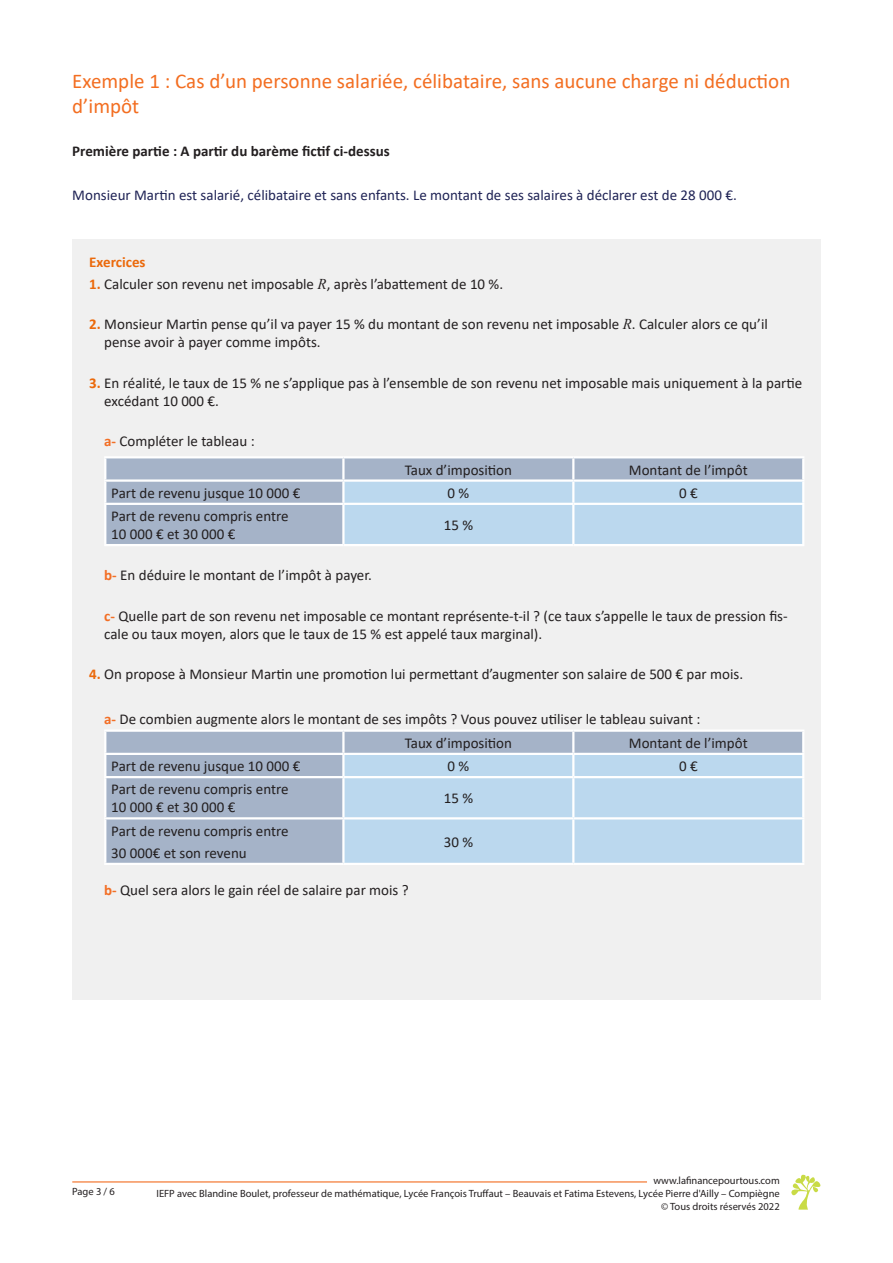
<style>
.page{position:relative;width:893px;height:1263px;background:#fff}
.page>*{position:absolute;margin:0;border:0;box-sizing:border-box;transform-origin:0 0}
.t1{font:21px/25.2px "Calibri";color:#f36e21}
.t2{font:15px/18px "Calibri";color:#231f20}
.t3{font:15px "Calibri";color:#1f2355}
.t4{font:700 15px "Calibri";color:#231f20}
.t5{font:700 15px "Calibri";color:#eb690b}
.t6{font:10.5px/12.6px "Myriad Pro";color:#231f20;text-align:right}
.s1{font-weight:700;color:#eb690b}
.s2{font-family:"Times New Roman";font-style:italic}
.s3{font-weight:700;color:#f36e24}
</style>
<div class="page">
<hr style="left:72px;top:1181px;width:575px;height:1px;background:#f36e21">
<svg style="left:791px;top:1174px;width:30px;height:35px"></svg>
<div style="left:72px;top:239px;width:749px;height:760px;background:#f0f0f0"></div>
<div style="left:106px;top:458px;width:696px;height:86px;background:#a5b3c8"></div>
<div style="left:345px;top:482px;width:457px;height:62px;background:#bbd8ee"></div>
<hr style="left:104px;top:458px;width:2px;height:21px;background:#fff">
<hr style="left:104px;top:482px;width:2px;height:21px;background:#fff">
<hr style="left:104px;top:505px;width:2px;height:39px;background:#fff">
<hr style="left:104px;top:456px;width:239px;height:2px;background:#fff">
<hr style="left:343px;top:456px;width:230px;height:2px;background:#fff">
<hr style="left:573px;top:456px;width:231px;height:2px;background:#fff">
<hr style="left:342px;top:458px;width:3px;height:21px;background:#fff">
<hr style="left:572px;top:458px;width:2px;height:21px;background:#fff">
<hr style="left:802px;top:458px;width:2px;height:21px;background:#fff">
<hr style="left:104px;top:479px;width:239px;height:3px;background:#fff">
<hr style="left:104px;top:503px;width:239px;height:2px;background:#fff">
<hr style="left:104px;top:544px;width:239px;height:2px;background:#fff">
<hr style="left:342px;top:482px;width:3px;height:21px;background:#fff">
<hr style="left:342px;top:505px;width:3px;height:39px;background:#fff">
<hr style="left:343px;top:479px;width:230px;height:3px;background:#fff">
<hr style="left:573px;top:479px;width:231px;height:3px;background:#fff">
<hr style="left:572px;top:482px;width:2px;height:21px;background:#fff">
<hr style="left:802px;top:482px;width:2px;height:21px;background:#fff">
<hr style="left:572px;top:505px;width:2px;height:39px;background:#fff">
<hr style="left:802px;top:505px;width:2px;height:39px;background:#fff">
<hr style="left:343px;top:503px;width:230px;height:2px;background:#fff">
<hr style="left:573px;top:503px;width:231px;height:2px;background:#fff">
<hr style="left:343px;top:544px;width:230px;height:2px;background:#fff">
<hr style="left:573px;top:544px;width:231px;height:2px;background:#fff">
<div style="left:106px;top:732px;width:696px;height:131px;background:#a5b3c8"></div>
<div style="left:345px;top:755px;width:457px;height:108px;background:#bbd8ee"></div>
<hr style="left:104px;top:732px;width:2px;height:21px;background:#fff">
<hr style="left:104px;top:755px;width:2px;height:21px;background:#fff">
<hr style="left:104px;top:778px;width:2px;height:39px;background:#fff">
<hr style="left:104px;top:819px;width:2px;height:44px;background:#fff">
<hr style="left:104px;top:729px;width:239px;height:3px;background:#fff">
<hr style="left:343px;top:729px;width:230px;height:3px;background:#fff">
<hr style="left:573px;top:729px;width:231px;height:3px;background:#fff">
<hr style="left:342px;top:732px;width:3px;height:21px;background:#fff">
<hr style="left:572px;top:732px;width:2px;height:21px;background:#fff">
<hr style="left:802px;top:732px;width:2px;height:21px;background:#fff">
<hr style="left:104px;top:753px;width:239px;height:2px;background:#fff">
<hr style="left:104px;top:776px;width:239px;height:2px;background:#fff">
<hr style="left:104px;top:817px;width:239px;height:2px;background:#fff">
<hr style="left:104px;top:863px;width:239px;height:2px;background:#fff">
<hr style="left:342px;top:755px;width:3px;height:21px;background:#fff">
<hr style="left:342px;top:778px;width:3px;height:39px;background:#fff">
<hr style="left:342px;top:819px;width:3px;height:44px;background:#fff">
<hr style="left:343px;top:753px;width:230px;height:2px;background:#fff">
<hr style="left:573px;top:753px;width:231px;height:2px;background:#fff">
<hr style="left:572px;top:755px;width:2px;height:21px;background:#fff">
<hr style="left:802px;top:755px;width:2px;height:21px;background:#fff">
<hr style="left:572px;top:778px;width:2px;height:39px;background:#fff">
<hr style="left:572px;top:819px;width:2px;height:44px;background:#fff">
<hr style="left:802px;top:778px;width:2px;height:39px;background:#fff">
<hr style="left:802px;top:819px;width:2px;height:44px;background:#fff">
<hr style="left:343px;top:776px;width:230px;height:2px;background:#fff">
<hr style="left:573px;top:776px;width:231px;height:2px;background:#fff">
<hr style="left:343px;top:817px;width:230px;height:2px;background:#fff">
<hr style="left:343px;top:863px;width:230px;height:2px;background:#fff">
<hr style="left:573px;top:817px;width:231px;height:2px;background:#fff">
<hr style="left:573px;top:863px;width:231px;height:2px;background:#fff">
<p class="t1" style="left:72px;top:68px;width:720px">Exemple 1 : Cas d’un personne salariée, célibataire, sans aucune charge ni déduction d’impôt</p>
<p class="t4" style="left:72px;top:141px;width:319px">Première partie : A partir du barème fictif ci-dessus</p>
<p class="t3" style="left:72px;top:184px;width:666px">Monsieur Martin est salarié, célibataire et sans enfants. Le montant de ses salaires à déclarer est de 28 000 €.</p>
<p class="t5" style="left:89px;top:251px;width:58px">Exercices</p>
<p class="t2" style="left:89px;top:275px;width:415px"><span class="s1">1.</span> Calculer son revenu net imposable <span class="s2">R</span>, après l’abattement de 10 %.</p>
<p class="t2" style="left:104px;top:315px;width:665px;text-indent:-15px"><span class="s1">2.</span> Monsieur Martin pense qu’il va payer 15 % du montant de son revenu net imposable <span class="s2">R</span>. Calculer alors ce qu’il pense avoir à payer comme impôts.</p>
<p class="t2" style="left:104px;top:373px;width:699px;text-indent:-15px"><span class="s1">3.</span> En réalité, le taux de 15 % ne s’applique pas à l’ensemble de son revenu net imposable mais uniquement à la partie excédant 10 000 €.</p>
<p class="t2" style="left:104px;top:432px;width:152px"><span class="s3">a-</span> Compléter le tableau :</p>
<p class="t2" style="left:405px;top:460px;width:109px">Taux d’imposition</p>
<p class="t2" style="left:629px;top:460px;width:120px">Montant de l’impôt</p>
<p class="t2" style="left:111px;top:483px;width:190px">Part de revenu jusque 10 000 €</p>
<p class="t2" style="left:448px;top:483px;width:23px">0 %</p>
<p class="t2" style="left:679px;top:483px;width:20px">0 €</p>
<p class="t2" style="left:111px;top:507px;width:179px">Part de revenu compris entre<br>10 000 € et 30 000 €</p>
<p class="t2" style="left:444px;top:516px;width:31px">15 %</p>
<p class="t2" style="left:104px;top:566px;width:269px"><span class="s3">b-</span> En déduire le montant de l’impôt à payer.</p>
<p class="t2" style="left:104px;top:606px;width:685px"><span class="s3">c-</span> Quelle part de son revenu net imposable ce montant représente-t-il ? (ce taux s’appelle le taux de pression fis&shy;cale ou taux moyen, alors que le taux de 15 % est appelé taux marginal).</p>
<p class="t2" style="left:89px;top:665px;width:655px"><span class="s1">4.</span> On propose à Monsieur Martin une promotion lui permettant d’augmenter son salaire de 500 € par mois.</p>
<p class="t2" style="left:104px;top:709px;width:598px"><span class="s3">a-</span> De combien augmente alors le montant de ses impôts ? Vous pouvez utiliser le tableau suivant :</p>
<p class="t2" style="left:405px;top:733px;width:109px">Taux d’imposition</p>
<p class="t2" style="left:629px;top:733px;width:120px">Montant de l’impôt</p>
<p class="t2" style="left:111px;top:757px;width:190px">Part de revenu jusque 10 000 €</p>
<p class="t2" style="left:448px;top:757px;width:23px">0 %</p>
<p class="t2" style="left:679px;top:757px;width:20px">0 €</p>
<p class="t2" style="left:111px;top:780px;width:179px">Part de revenu compris entre<br>10 000 € et 30 000 €</p>
<p class="t2" style="left:444px;top:789px;width:31px">15 %</p>
<p class="t2" style="left:111px;top:821px;width:179px">Part de revenu compris entre</p>
<p class="t2" style="left:111px;top:843px;width:137px">30 000€ et son revenu</p>
<p class="t2" style="left:444px;top:832px;width:31px">30 %</p>
<p class="t2" style="left:104px;top:881px;width:306px"><span class="s3">b-</span> Quel sera alors le gain réel de salaire par mois ?</p>
<p class="t6" style="left:72px;top:1185px;width:44px">Page 3 / 6</p>
<p class="t6" style="left:157px;top:1174px;width:625px">www.lafinancepourtous.com<br>IEFP avec Blandine Boulet, professeur de mathématique, Lycée François Truffaut – Beauvais et Fatima Estevens, Lycée Pierre d'Ailly – Compiègne © Tous droits réservés 2022</p>
</div>
